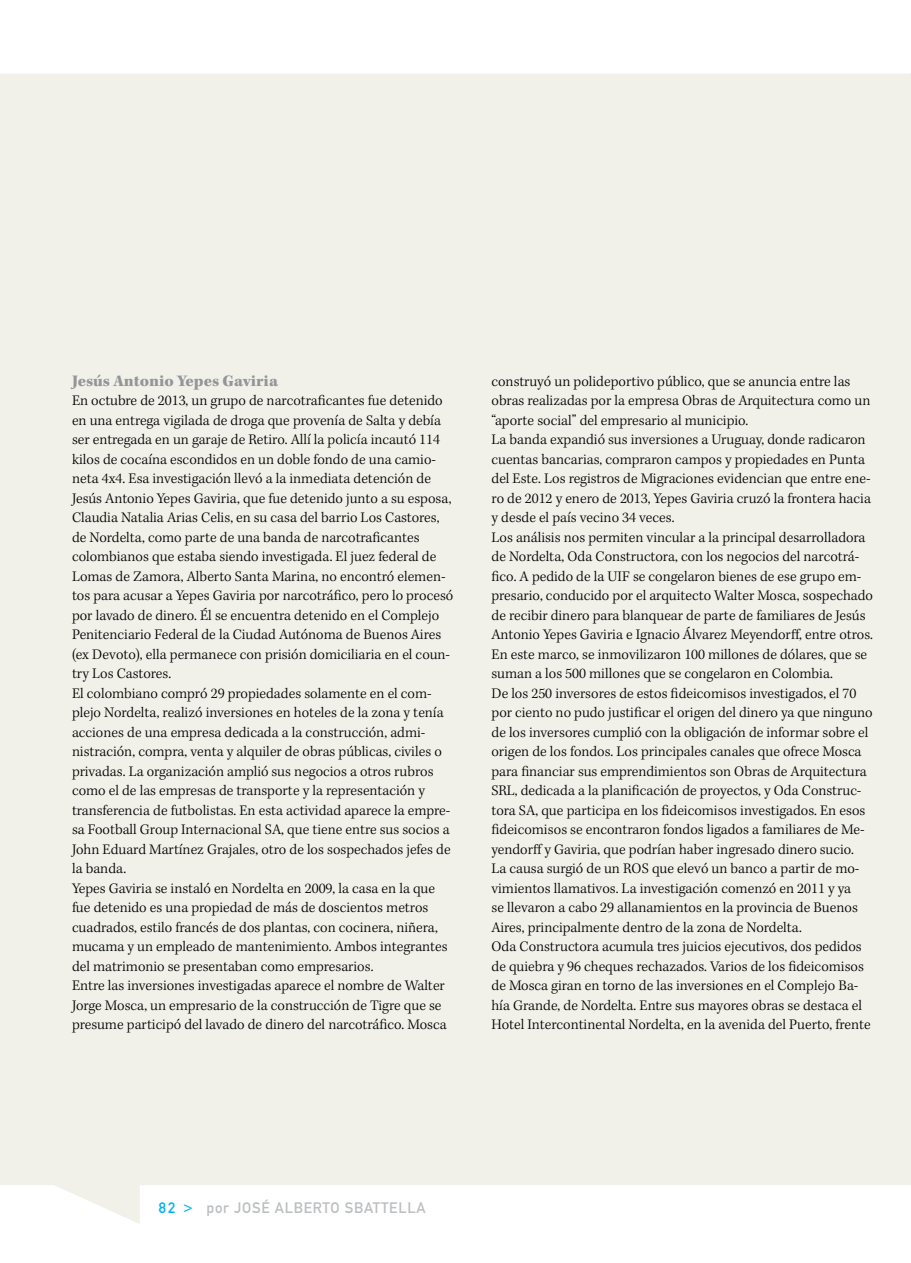
<style>
.page{position:relative;width:911px;height:1263px;background:#fff}
.page>*{position:absolute;margin:0;border:0;box-sizing:border-box;transform-origin:0 0}
.t1{font:900 16.5px "Kepler Std";color:#939598}
.t2{font:300 15px/19.5px "Kepler Std";color:#000}
.t3{font:15px "DIN Mittelschrift";letter-spacing:.05em;color:#bcbec0}
.s1{color:#00b3f0}
</style>
<div class="page">
<div style="left:0;top:73px;width:911px;height:1151px;background:#f1f1ea"></div>
<p class="t1" style="left:72px;top:371px;width:207px">Jesús Antonio Yepes Gaviria</p>
<p class="t2" style="left:72px;top:391px;width:383px">En octubre de 2013, un grupo de narcotraficantes fue detenido en una entrega vigilada de droga que provenía de Salta y debía ser entregada en un garaje de Retiro. Allí la policía incautó 114 kilos de cocaína escondidos en un doble fondo de una camio&shy;neta 4x4. Esa investigación llevó a la inmediata detención de Jesús Antonio Yepes Gaviria, que fue detenido junto a su esposa, Claudia Natalia Arias Celis, en su casa del barrio Los Castores, de Nordelta, como parte de una banda de narcotraficantes colombianos que estaba siendo investigada. El juez federal de Lomas de Zamora, Alberto Santa Marina, no encontró elemen&shy;tos para acusar a Yepes Gaviria por narcotráfico, pero lo procesó por lavado de dinero. Él se encuentra detenido en el Complejo Penitenciario Federal de la Ciudad Autónoma de Buenos Aires (ex Devoto), ella permanece con prisión domiciliaria en el coun&shy;try Los Castores.<br>El colombiano compró 29 propiedades solamente en el com&shy;plejo Nordelta, realizó inversiones en hoteles de la zona y tenía acciones de una empresa dedicada a la construcción, admi&shy;nistración, compra, venta y alquiler de obras públicas, civiles o privadas. La organización amplió sus negocios a otros rubros como el de las empresas de transporte y la representación y transferencia de futbolistas. En esta actividad aparece la empre&shy;sa Football Group Internacional SA, que tiene entre sus socios a John Eduard Martínez Grajales, otro de los sospechados jefes de la banda.<br>Yepes Gaviria se instaló en Nordelta en 2009, la casa en la que fue detenido es una propiedad de más de doscientos metros cuadrados, estilo francés de dos plantas, con cocinera, niñera, mucama y un empleado de mantenimiento. Ambos integrantes del matrimonio se presentaban como empresarios.<br>Entre las inversiones investigadas aparece el nombre de Walter Jorge Mosca, un empresario de la construcción de Tigre que se presume participó del lavado de dinero del narcotráfico. Mosca</p>
<p class="t2" style="left:491px;top:372px;width:383px">construyó un polideportivo público, que se anuncia entre las obras realizadas por la empresa Obras de Arquitectura como un “aporte social” del empresario al municipio.<br>La banda expandió sus inversiones a Uruguay, donde radicaron cuentas bancarias, compraron campos y propiedades en Punta del Este. Los registros de Migraciones evidencian que entre ene&shy;ro de 2012 y enero de 2013, Yepes Gaviria cruzó la frontera hacia y desde el país vecino 34 veces.<br>Los análisis nos permiten vincular a la principal desarrolladora de Nordelta, Oda Constructora, con los negocios del narcotrá&shy;fico. A pedido de la UIF se congelaron bienes de ese grupo em&shy;presario, conducido por el arquitecto Walter Mosca, sospechado de recibir dinero para blanquear de parte de familiares de Jesús Antonio Yepes Gaviria e Ignacio Álvarez Meyendorff, entre otros.<br>En este marco, se inmovilizaron 100 millones de dólares, que se suman a los 500 millones que se congelaron en Colombia.<br>De los 250 inversores de estos fideicomisos investigados, el 70 por ciento no pudo justificar el origen del dinero ya que ninguno de los inversores cumplió con la obligación de informar sobre el origen de los fondos. Los principales canales que ofrece Mosca para financiar sus emprendimientos son Obras de Arquitectura SRL, dedicada a la planificación de proyectos, y Oda Construc&shy;tora SA, que participa en los fideicomisos investigados. En esos fideicomisos se encontraron fondos ligados a familiares de Me&shy;yendorff y Gaviria, que podrían haber ingresado dinero sucio.<br>La causa surgió de un ROS que elevó un banco a partir de mo&shy;vimientos llamativos. La investigación comenzó en 2011 y ya<br>se llevaron a cabo 29 allanamientos en la provincia de Buenos Aires, principalmente dentro de la zona de Nordelta.<br>Oda Constructora acumula tres juicios ejecutivos, dos pedidos de quiebra y 96 cheques rechazados. Varios de los fideicomisos de Mosca giran en torno de las inversiones en el Complejo Ba&shy;hía Grande, de Nordelta. Entre sus mayores obras se destaca el Hotel Intercontinental Nordelta, en la avenida del Puerto, frente</p>
<p class="t3" style="left:159px;top:1199px;width:268px"><span class="s1">82 &gt;</span> POR JOSÉ ALBERTO SBATTELLA</p>
</div>
